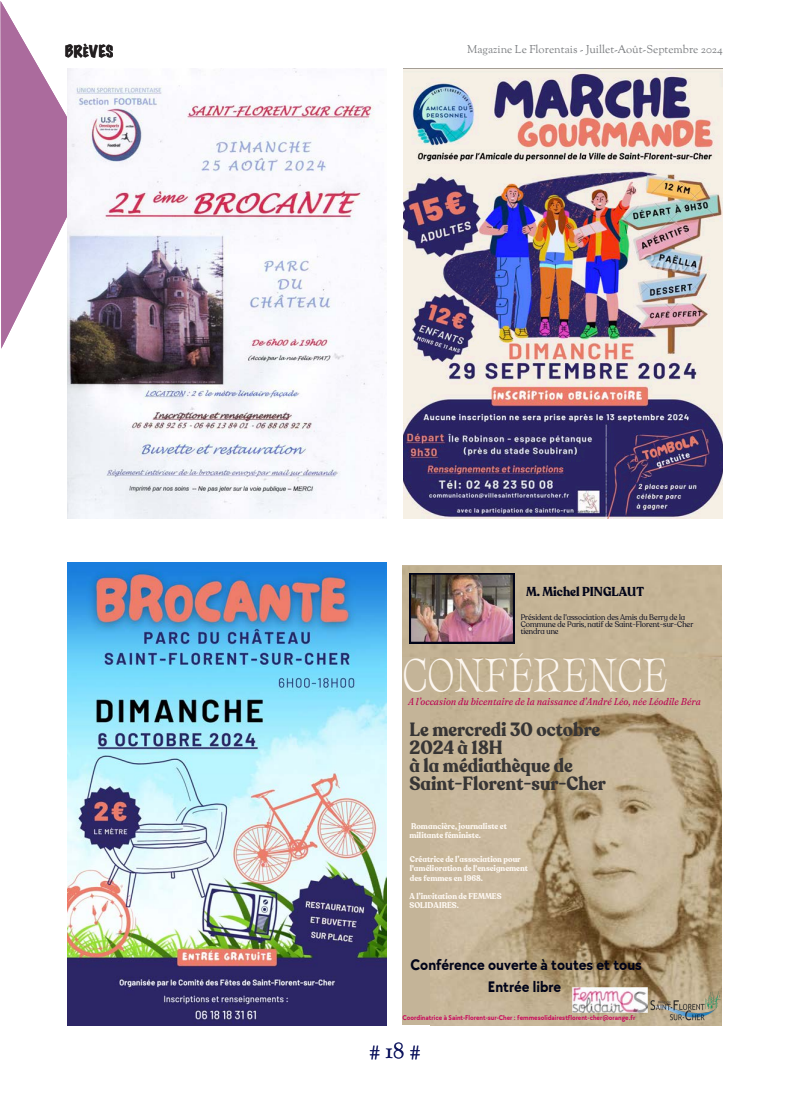
<style>
.page{position:relative;width:790px;height:1098px;background:#fff}
.page>*{position:absolute;margin:0;border:0;box-sizing:border-box;transform-origin:0 0}
.t1{font:44.75px "TAN Giok Display";color:#fdf7f0;scale:.93 1}
.t2{font:22.5px "OFL Goudy St M";color:#0f165f}
.t3{font:700 19px/18px "Recoleta Alt";color:#373535;scale:.93 1}
.t4{font:700 15.75px/22px "TT Chocolates";color:#010419;text-align:center;scale:.93 1}
.t5{font:expanded 15px "Marker Felt";color:#231f20}
.t6{font:700 12.88px "Recoleta Alt";color:#010419;scale:.93 1}
.t7{font:11.25px "OFL Goudy St M";color:#7e8083}
.t8{font:italic 10px "Fraunces 9 pt";color:#bb0753;scale:.93 1}
.t9{font:700 8.38px/9.4px "Recoleta Alt";color:#fdf7f0;scale:.93 1}
.t10{font:8.12px/6.9px "Recoleta Alt";color:#010419;scale:.93 1}
.t11{font:700 7.12px "TT Chocolates";color:#c80e5c;scale:.93 1}
</style>
<div class="page">
<svg style="left:1px;top:2px;width:67px;height:346px"></svg>
<img style="left:68px;top:562px;width:318px;height:463px">
<img style="left:68px;top:68px;width:316px;height:451px">
<div style="left:402px;top:565px;width:319px;height:460px;background:#c4b498"></div>
<img style="left:430px;top:656px;width:291px;height:369px">
<img style="left:402px;top:566px;width:319px;height:90px">
<img style="left:409px;top:573px;width:105px;height:70px">
<img style="left:646px;top:991px;width:74px;height:31px">
<img style="left:572px;top:987px;width:74px;height:25px">
<img style="left:403px;top:68px;width:319px;height:451px">
<p class="t5" style="left:65px;top:39px;width:50px">BRÈVES</p>
<h3 class="t7" style="left:467px;top:42px;width:257px">Magazine Le Florentais - Juillet-Août-Septembre 2024</h3>
<p class="t6" style="left:526px;top:583px;width:128px">M. Michel PINGLAUT</p>
<p class="t10" style="left:520px;top:614px;width:187px">Président de l'association des Amis du Berry de la<br>Commune de Paris, natif de Saint-Florent-sur-Cher tiendra une</p>
<p class="t1" style="left:402px;top:652px;width:286px">CONFÉRENCE</p>
<p class="t3" style="left:409px;top:721px;width:212px">Le mercredi 30 octobre<br>2024 à 18H<br>à la médiathèque de<br>Saint-Florent-sur-Cher</p>
<p class="t8" style="left:408px;top:694px;width:316px">A l’occasion du bicentaire de la naissance d’André Léo, née Léodile Béra</p>
<p class="t9" style="left:409px;top:821px;width:106px">Romancière, journaliste et militante féministe.</p>
<p class="t9" style="left:409px;top:854px;width:128px">Créatrice de l’association pour l'amélioration de l'enseignement des femmes en 1968.</p>
<p class="t9" style="left:409px;top:891px;width:101px">A l’invitation de FEMMES<br>SOLIDAIRES.</p>
<p class="t4" style="left:410px;top:953px;width:250px">Conférence ouverte à toutes et tous<br>Entrée libre</p>
<p class="t11" style="left:402px;top:1012px;width:252px">Coordinatrice à Saint-Florent-sur-Cher : femmesolidairestflorent-cher@orange.fr</p>
<h2 class="t2" style="left:368px;top:1036px;width:54px"># 18 #</h2>
</div>
